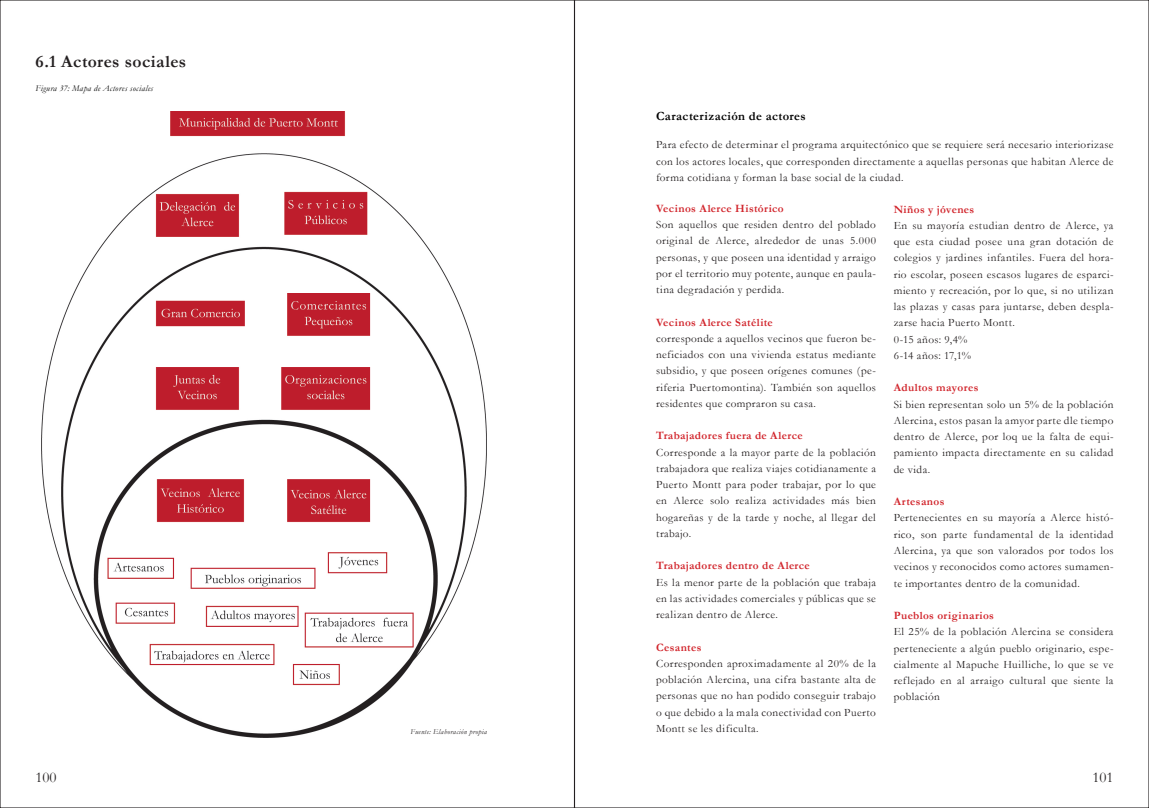
<style>
.page{position:relative;width:1149px;height:808px;background:#fff}
.page>*{position:absolute;margin:0;border:0;box-sizing:border-box;transform-origin:0 0}
.t1{font:700 17.5px "Garamond";letter-spacing:.025em;color:#231f20}
.t2{font:15px "Garamond";color:#231f20}
.t3{font:700 12.5px "Garamond";letter-spacing:.035em;color:#000}
.t4{font:11.25px/16.2px "Garamond";letter-spacing:.035em;color:#231f20;text-align:justify}
.t5{font:700 11.25px "Garamond";letter-spacing:.035em;color:#d1232a}
.t6{font:italic 8.75px "Garamond";letter-spacing:.04em;color:#000}
.t7{font:italic 7.5px "Garamond";letter-spacing:.045em;color:#231f20}
</style>
<div class="page">
<img style="left:41px;top:112px;width:446px;height:625px">
<p class="t1" style="left:35px;top:50px;width:152px">6.1 Actores sociales</p>
<p class="t6" style="left:35px;top:82px;width:119px">Figura 37: Mapa de Actores sociales</p>
<p class="t7" style="left:410px;top:726px;width:78px">Fuente: Elaboración propia</p>
<p class="t3" style="left:656px;top:107px;width:151px">Caracterización de actores</p>
<p class="t4" style="left:656px;top:136px;width:459px">Para efecto de determinar el programa arquitectónico que se requiere será necesario interiorizase con los actores locales, que corresponden directamente a aquellas personas que habitan Alerce de forma cotidiana y forman la base social de la ciudad.</p>
<p class="t5" style="left:656px;top:201px;width:129px">Vecinos Alerce Histórico</p>
<p class="t4" style="left:656px;top:216px;width:221px">Son aquellos que residen dentro del poblado original de Alerce, alrededor de unas 5.000 personas, y que poseen una identidad y arraigo por el territorio muy potente, aunque en paula&shy;tina degradación y perdida.</p>
<p class="t5" style="left:656px;top:314px;width:118px">Vecinos Alerce Satélite</p>
<p class="t4" style="left:656px;top:330px;width:221px">corresponde a aquellos vecinos que fueron be&shy;neficiados con una vivienda estatus mediante subsidio, y que poseen orígenes comunes (pe&shy;riferia Puertomontina). También son aquellos residentes que compraron su casa.</p>
<p class="t5" style="left:656px;top:428px;width:148px">Trabajadores fuera de Alerce</p>
<p class="t4" style="left:656px;top:444px;width:221px">Corresponde a la mayor parte de la población trabajadora que realiza viajes cotidianamente a Puerto Montt para poder trabajar, por lo que en Alerce solo realiza actividades más bien hogareñas y de la tarde y noche, al llegar del trabajo.</p>
<p class="t5" style="left:656px;top:558px;width:155px">Trabajadores dentro de Alerce</p>
<p class="t4" style="left:656px;top:574px;width:221px">Es la menor parte de la población que trabaja en las actividades comerciales y públicas que se realizan dentro de Alerce.</p>
<p class="t5" style="left:656px;top:639px;width:47px">Cesantes</p>
<p class="t4" style="left:656px;top:655px;width:221px">Corresponden aproximadamente al 20% de la población Alercina, una cifra bastante alta de personas que no han podido conseguir trabajo o que debido a la mala conectividad con Puerto Montt se les dificulta.</p>
<p class="t5" style="left:893px;top:201px;width:82px">Niños y jóvenes</p>
<p class="t4" style="left:893px;top:217px;width:221px">En su mayoría estudian dentro de Alerce, ya que esta ciudad posee una gran dotación de colegios y jardines infantiles. Fuera del hora&shy;rio escolar, poseen escasos lugares de esparci&shy;miento y recreación, por lo que, si no utilizan las plazas y casas para juntarse, deben despla&shy;zarse hacia Puerto Montt.</p>
<p class="t4" style="left:893px;top:331px;width:75px">0-15 años: 9,4%</p>
<p class="t4" style="left:893px;top:347px;width:79px">6-14 años: 17,1%</p>
<p class="t5" style="left:893px;top:380px;width:86px">Adultos mayores</p>
<p class="t4" style="left:893px;top:396px;width:221px">Si bien representan solo un 5% de la población Alercina, estos pasan la amyor parte dle tiempo dentro de Alerce, por loq ue la falta de equi&shy;pamiento impacta directamente en su calidad de vida.</p>
<p class="t5" style="left:893px;top:494px;width:52px">Artesanos</p>
<p class="t4" style="left:893px;top:509px;width:221px">Pertenecientes en su mayoría a Alerce histó&shy;rico, son parte fundamental de la identidad Alercina, ya que son valorados por todos los vecinos y reconocidos como actores sumamen&shy;te importantes dentro de la comunidad.</p>
<p class="t5" style="left:893px;top:608px;width:102px">Pueblos originarios</p>
<p class="t4" style="left:893px;top:623px;width:221px">El 25% de la población Alercina se considera perteneciente a algún pueblo originario, espe&shy;cialmente al Mapuche Huilliche, lo que se ve reflejado en al arraigo cultural que siente la población</p>
<h2 class="t2" style="left:35px;top:767px;width:23px">100</h2>
<h2 class="t2" style="left:1092px;top:767px;width:23px">101</h2>
</div>
